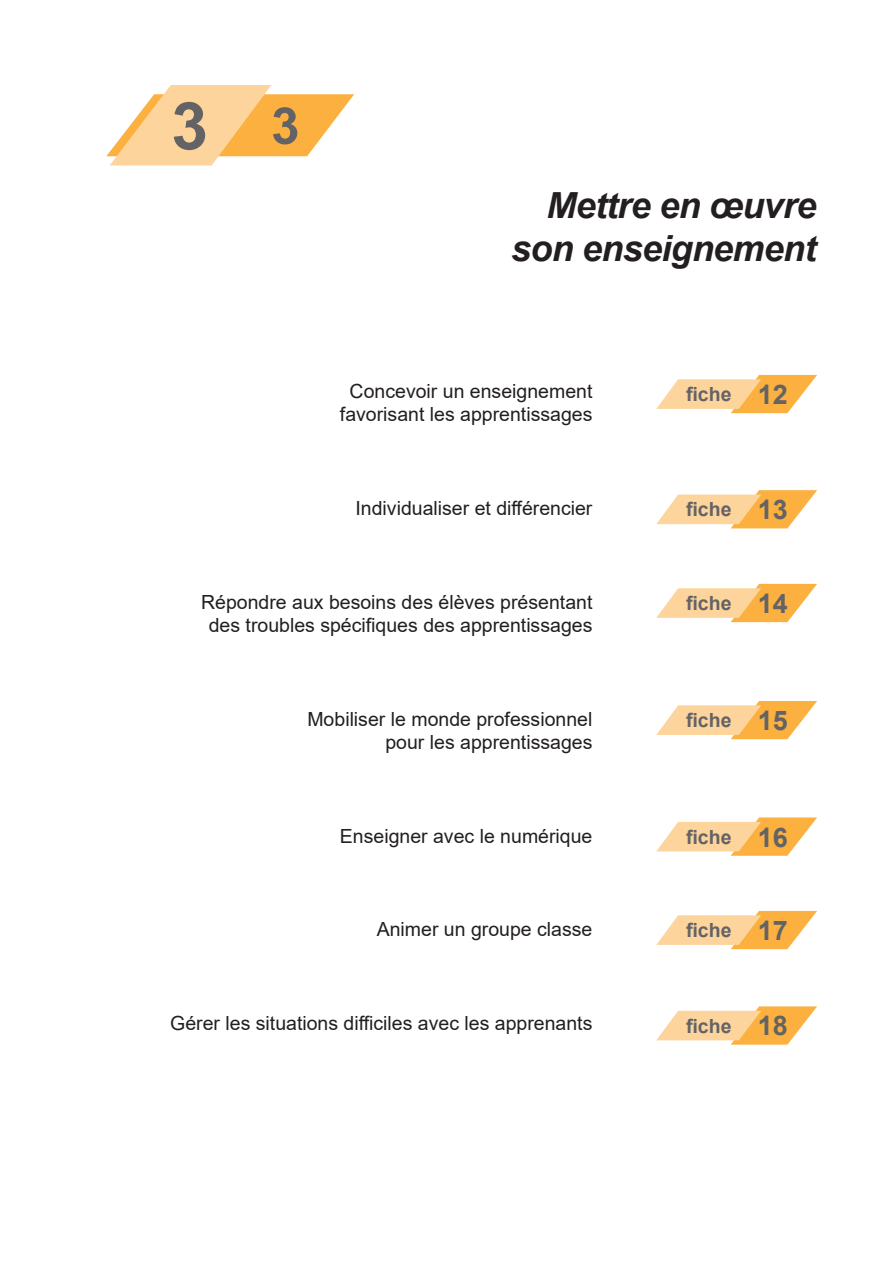
<style>
.page{position:relative;width:893px;height:1263px;background:#fff}
.page>*{position:absolute;margin:0;border:0;box-sizing:border-box;transform-origin:0 0}
.t1{font:700 66px "Arial";color:#636366}
.numero_section{font:700 51px "Arial";color:#636366}
.Titre_section{font:italic 700 36px/43.2px "Arial";letter-spacing:-.02em;color:#231f20;text-align:right}
.numero_fiche{font:700 27px "Arial";color:#636366}
.texte_fiche{font:19.5px/23.4px "Arial";color:#231f20;text-align:center}
.fiche{font:700 19.5px "Arial";color:#636366}
</style>
<div class="page">
<svg style="left:106px;top:85px;width:248px;height:81px"></svg>
<svg style="left:656px;top:817px;width:161px;height:39px"></svg>
<svg style="left:656px;top:375px;width:161px;height:38px"></svg>
<svg style="left:656px;top:490px;width:161px;height:38px"></svg>
<svg style="left:656px;top:584px;width:161px;height:38px"></svg>
<svg style="left:656px;top:701px;width:161px;height:38px"></svg>
<svg style="left:656px;top:911px;width:161px;height:38px"></svg>
<svg style="left:656px;top:1006px;width:161px;height:39px"></svg>
<h1 class="t1" style="left:171px;top:80px;width:38px">3</h1>
<p class="numero_section" style="left:271px;top:90px;width:30px">3</p>
<p class="Titre_section" style="left:511px;top:184px;width:307px">Mettre en œuvre son enseignement</p>
<p class="texte_fiche" style="left:340px;top:379px;width:254px">Concevoir un enseignement favorisant les apprentissages</p>
<p class="texte_fiche" style="left:355px;top:496px;width:238px">Individualiser et différencier</p>
<p class="fiche" style="left:686px;top:380px;width:47px">fiche</p>
<p class="numero_fiche" style="left:758px;top:375px;width:32px">12</p>
<p class="fiche" style="left:686px;top:496px;width:47px">fiche</p>
<p class="numero_fiche" style="left:758px;top:491px;width:32px">13</p>
<p class="texte_fiche" style="left:201px;top:590px;width:393px">Répondre aux besoins des élèves présentant des troubles spécifiques des apprentissages</p>
<p class="fiche" style="left:686px;top:589px;width:47px">fiche</p>
<p class="numero_fiche" style="left:758px;top:584px;width:32px">14</p>
<p class="texte_fiche" style="left:307px;top:707px;width:287px;text-align:right">Mobiliser le monde professionnel pour les apprentissages</p>
<p class="fiche" style="left:686px;top:706px;width:47px">fiche</p>
<p class="numero_fiche" style="left:758px;top:701px;width:32px">15</p>
<p class="texte_fiche" style="left:340px;top:824px;width:254px">Enseigner avec le numérique</p>
<p class="fiche" style="left:686px;top:823px;width:47px">fiche</p>
<p class="numero_fiche" style="left:758px;top:818px;width:32px">16</p>
<p class="texte_fiche" style="left:377px;top:917px;width:217px">Animer un groupe classe</p>
<p class="fiche" style="left:686px;top:916px;width:47px">fiche</p>
<p class="numero_fiche" style="left:758px;top:911px;width:32px">17</p>
<p class="texte_fiche" style="left:170px;top:1011px;width:424px">Gérer les situations difficiles avec les apprenants</p>
<p class="fiche" style="left:686px;top:1012px;width:47px">fiche</p>
<p class="numero_fiche" style="left:758px;top:1007px;width:32px">18</p>
</div>
